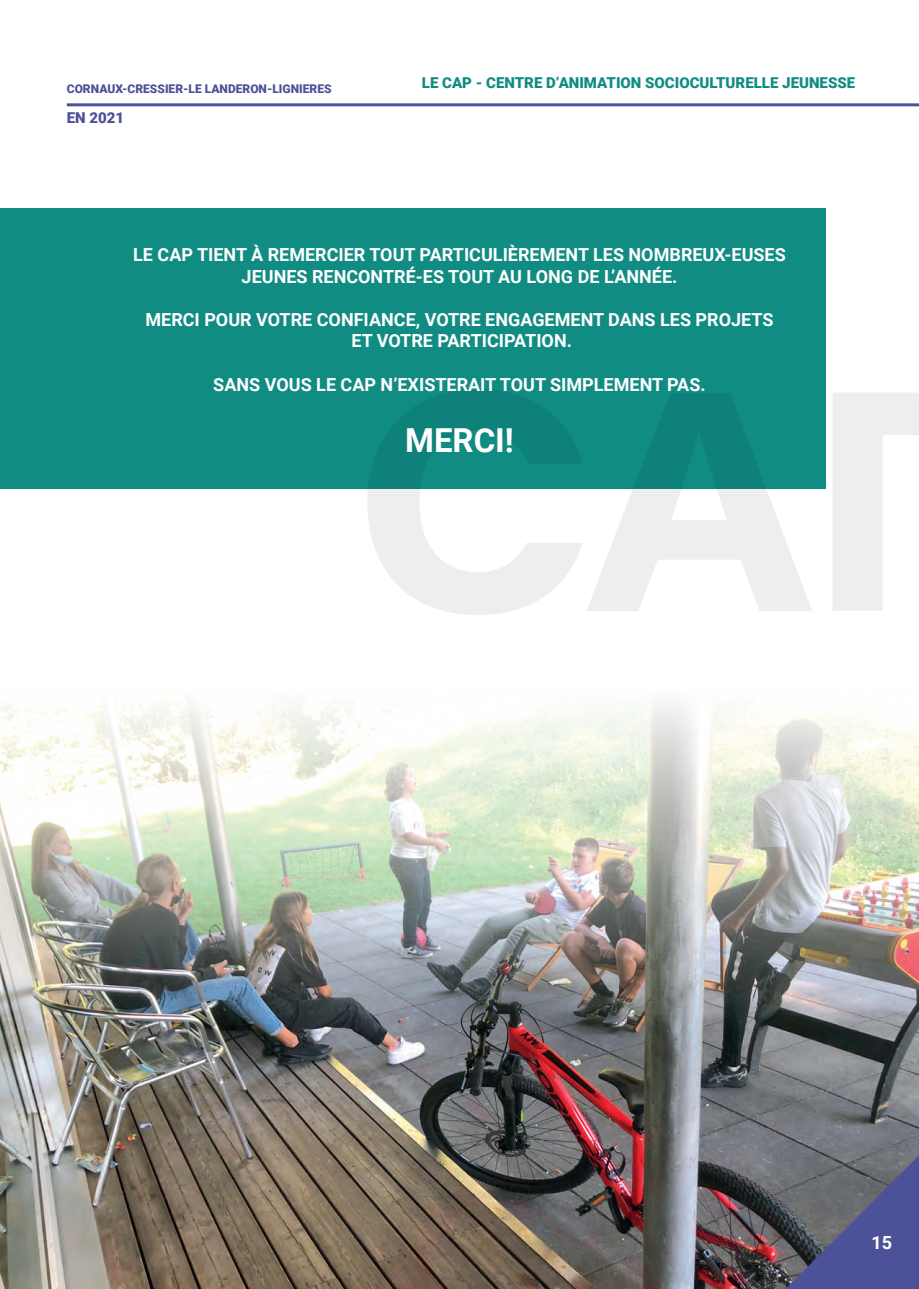
<style>
.page{position:relative;width:919px;height:1289px;background:#fff}
.page>*{position:absolute;margin:0;border:0;box-sizing:border-box;transform-origin:0 0}
.t1{font:700 33px "Roboto";color:#fff}
.t2{font:700 18px/21.6px "Roboto";color:#fff;text-align:center}
.t3{font:900 15px "Roboto";color:#108c83}
.t4{font:900 15px "Roboto";color:#4d5197}
.t5{font:900 12px "Roboto";color:#4d5197}
</style>
<div class="page">
<hr style="left:67px;top:103px;width:851px;height:3px;background:#4d5197">
<div style="left:0;top:208px;width:825px;height:281px;background:#108c83"></div>
<img style="left:0;top:702px;width:918px;height:586px">
<svg style="left:785px;top:1155px;width:133px;height:133px;background:#595c80"></svg>
<img style="left:247px;top:103px;width:671px;height:512px">
<p class="t5" style="left:67px;top:80px;width:266px">CORNAUX-CRESSIER-LE LANDERON-LIGNIERES</p>
<p class="t4" style="left:67px;top:107px;width:59px">EN 2021</p>
<p class="t3" style="left:422px;top:73px;width:435px">LE CAP - CENTRE D’ANIMATION SOCIOCULTURELLE JEUNESSE</p>
<p class="t2" style="left:133px;top:243px;width:654px">LE CAP TIENT À REMERCIER TOUT PARTICULIÈREMENT LES NOMBREUX-EUSES<br>JEUNES RENCONTRÉ-ES TOUT AU LONG DE L’ANNÉE.</p>
<p class="t2" style="left:145px;top:308px;width:629px">MERCI POUR VOTRE CONFIANCE, VOTRE ENGAGEMENT DANS LES PROJETS<br>ET VOTRE PARTICIPATION.</p>
<p class="t2" style="left:213px;top:373px;width:494px">SANS VOUS LE CAP N’EXISTERAIT TOUT SIMPLEMENT PAS.</p>
<h1 class="t1" style="left:405px;top:417px;width:110px">MERCI!</h1>
<p class="t2" style="left:871px;top:1231px;width:22px">15</p>
</div>
